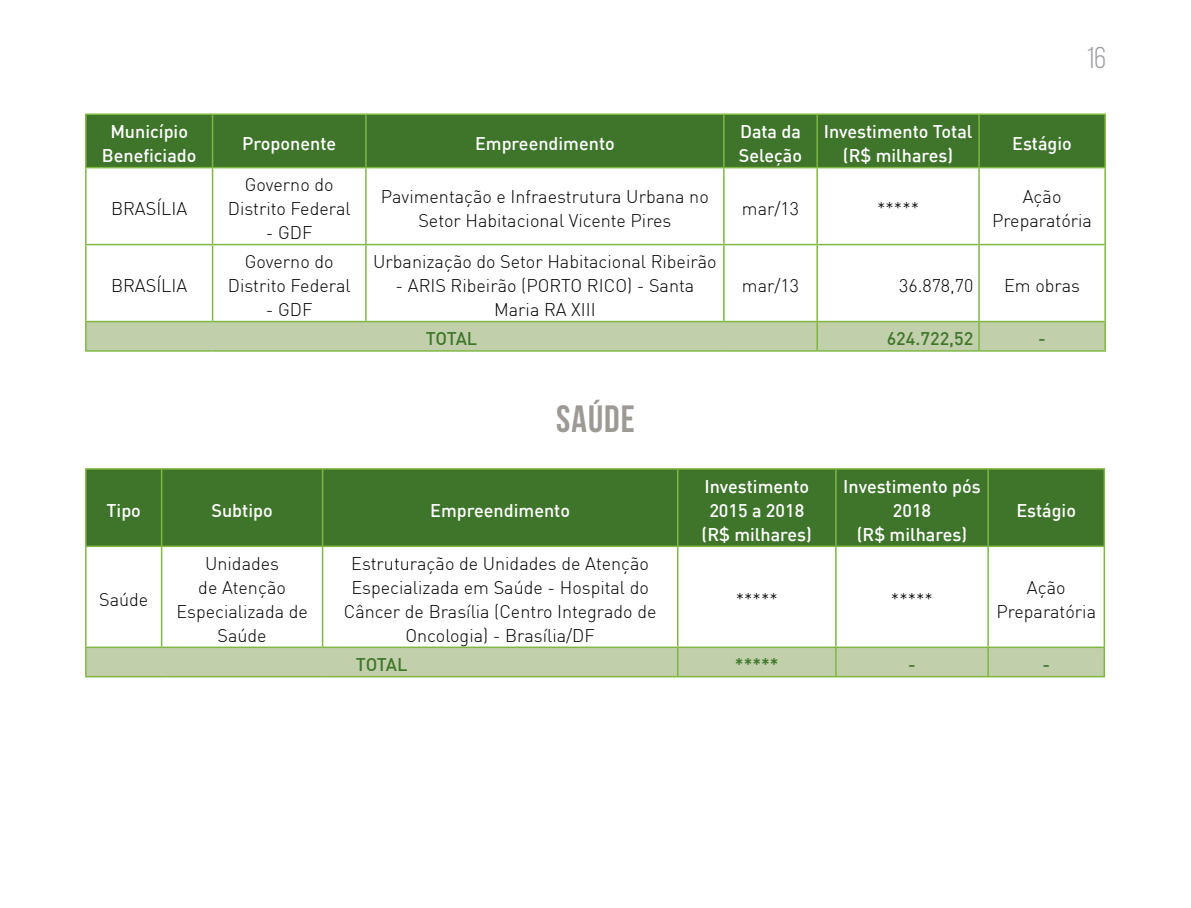
<style>
.page{position:relative;width:1191px;height:908px;background:#fff}
.page>*{position:absolute;margin:0;border:0;box-sizing:border-box;transform-origin:0 0}
.t1{font:700 38px "Bebas Neue";letter-spacing:.03em;color:#9d9a95}
.t2{font:30px "Bebas Neue";color:#9c9ba0}
.t3{font:300 18px/24px "DIN";color:#000;text-align:center}
.t4{font:500 18px/24px "DIN";color:#fff;text-align:center}
.t5{font:500 18px "DIN";color:#3f752b}
</style>
<div class="page">
<div style="left:87px;top:115px;width:1017px;height:52px;background:#3f752b"></div>
<hr style="left:212px;top:115px;width:1px;height:52px;background:#7fb742">
<hr style="left:365px;top:115px;width:2px;height:52px;background:#7fb742">
<hr style="left:723px;top:115px;width:1px;height:52px;background:#7fb742">
<hr style="left:816px;top:115px;width:2px;height:52px;background:#7fb742">
<hr style="left:978px;top:115px;width:1px;height:52px;background:#7fb742">
<hr style="left:212px;top:168px;width:1px;height:76px;background:#7fb742">
<hr style="left:365px;top:168px;width:2px;height:76px;background:#7fb742">
<hr style="left:723px;top:168px;width:1px;height:76px;background:#7fb742">
<hr style="left:816px;top:168px;width:2px;height:76px;background:#7fb742">
<hr style="left:978px;top:168px;width:1px;height:76px;background:#7fb742">
<hr style="left:85px;top:244px;width:127px;height:1px;background:#7fb742">
<hr style="left:212px;top:244px;width:154px;height:1px;background:#7fb742">
<hr style="left:212px;top:245px;width:1px;height:76px;background:#7fb742">
<hr style="left:366px;top:244px;width:358px;height:1px;background:#7fb742">
<hr style="left:365px;top:245px;width:2px;height:76px;background:#7fb742">
<hr style="left:724px;top:244px;width:93px;height:1px;background:#7fb742">
<hr style="left:723px;top:245px;width:1px;height:76px;background:#7fb742">
<hr style="left:817px;top:244px;width:162px;height:1px;background:#7fb742">
<hr style="left:816px;top:245px;width:2px;height:76px;background:#7fb742">
<hr style="left:979px;top:244px;width:127px;height:1px;background:#7fb742">
<hr style="left:978px;top:245px;width:1px;height:76px;background:#7fb742">
<div style="left:87px;top:322px;width:1017px;height:28px;background:#c1d0aa"></div>
<hr style="left:85px;top:113px;width:127px;height:2px;background:#7fb742">
<hr style="left:85px;top:115px;width:2px;height:52px;background:#7fb742">
<hr style="left:212px;top:113px;width:154px;height:2px;background:#7fb742">
<hr style="left:366px;top:113px;width:358px;height:2px;background:#7fb742">
<hr style="left:724px;top:113px;width:93px;height:2px;background:#7fb742">
<hr style="left:817px;top:113px;width:162px;height:2px;background:#7fb742">
<hr style="left:979px;top:113px;width:127px;height:2px;background:#7fb742">
<hr style="left:1104px;top:115px;width:2px;height:52px;background:#7fb742">
<hr style="left:85px;top:167px;width:127px;height:1px;background:#7fb742">
<hr style="left:212px;top:167px;width:154px;height:1px;background:#7fb742">
<hr style="left:366px;top:167px;width:358px;height:1px;background:#7fb742">
<hr style="left:724px;top:167px;width:93px;height:1px;background:#7fb742">
<hr style="left:817px;top:167px;width:162px;height:1px;background:#7fb742">
<hr style="left:979px;top:167px;width:127px;height:1px;background:#7fb742">
<hr style="left:1104px;top:322px;width:2px;height:28px;background:#7fb742">
<hr style="left:817px;top:350px;width:162px;height:1px;background:#7fb742">
<hr style="left:979px;top:350px;width:127px;height:1px;background:#7fb742">
<hr style="left:85px;top:168px;width:2px;height:76px;background:#7fb742">
<hr style="left:1104px;top:168px;width:2px;height:76px;background:#7fb742">
<hr style="left:85px;top:245px;width:2px;height:76px;background:#7fb742">
<hr style="left:1104px;top:245px;width:2px;height:76px;background:#7fb742">
<hr style="left:817px;top:321px;width:162px;height:1px;background:#7fb742">
<hr style="left:979px;top:321px;width:127px;height:1px;background:#7fb742">
<hr style="left:85px;top:321px;width:127px;height:1px;background:#7fb742">
<hr style="left:85px;top:322px;width:2px;height:28px;background:#7fb742">
<hr style="left:212px;top:321px;width:154px;height:1px;background:#7fb742">
<hr style="left:366px;top:321px;width:358px;height:1px;background:#7fb742">
<hr style="left:724px;top:321px;width:93px;height:1px;background:#7fb742">
<hr style="left:816px;top:322px;width:2px;height:28px;background:#7fb742">
<hr style="left:85px;top:350px;width:127px;height:1px;background:#7fb742">
<hr style="left:212px;top:350px;width:154px;height:1px;background:#7fb742">
<hr style="left:366px;top:350px;width:358px;height:1px;background:#7fb742">
<hr style="left:724px;top:350px;width:93px;height:1px;background:#7fb742">
<div style="left:87px;top:469px;width:1016px;height:76px;background:#3f752b"></div>
<hr style="left:161px;top:469px;width:1px;height:76px;background:#7fb742">
<hr style="left:322px;top:469px;width:1px;height:76px;background:#7fb742">
<hr style="left:677px;top:469px;width:1px;height:76px;background:#7fb742">
<hr style="left:835px;top:469px;width:1px;height:76px;background:#7fb742">
<hr style="left:987px;top:469px;width:2px;height:76px;background:#7fb742">
<hr style="left:161px;top:547px;width:1px;height:99px;background:#7fb742">
<hr style="left:322px;top:547px;width:1px;height:99px;background:#7fb742">
<hr style="left:677px;top:547px;width:1px;height:99px;background:#7fb742">
<hr style="left:835px;top:547px;width:1px;height:99px;background:#7fb742">
<hr style="left:987px;top:547px;width:2px;height:99px;background:#7fb742">
<hr style="left:85px;top:468px;width:77px;height:1px;background:#7fb742">
<hr style="left:85px;top:469px;width:2px;height:76px;background:#7fb742">
<hr style="left:162px;top:468px;width:160px;height:1px;background:#7fb742">
<hr style="left:322px;top:468px;width:355px;height:1px;background:#7fb742">
<hr style="left:677px;top:468px;width:159px;height:1px;background:#7fb742">
<hr style="left:836px;top:468px;width:152px;height:1px;background:#7fb742">
<hr style="left:988px;top:468px;width:117px;height:1px;background:#7fb742">
<hr style="left:1103px;top:469px;width:2px;height:76px;background:#7fb742">
<hr style="left:1103px;top:647px;width:2px;height:28px;background:#7fb742">
<hr style="left:677px;top:675px;width:159px;height:2px;background:#7fb742">
<hr style="left:836px;top:675px;width:152px;height:2px;background:#7fb742">
<hr style="left:988px;top:675px;width:117px;height:2px;background:#7fb742">
<hr style="left:85px;top:545px;width:77px;height:2px;background:#7fb742">
<hr style="left:85px;top:547px;width:2px;height:99px;background:#7fb742">
<hr style="left:162px;top:545px;width:160px;height:2px;background:#7fb742">
<hr style="left:322px;top:545px;width:355px;height:2px;background:#7fb742">
<hr style="left:677px;top:545px;width:159px;height:2px;background:#7fb742">
<hr style="left:836px;top:545px;width:152px;height:2px;background:#7fb742">
<hr style="left:988px;top:545px;width:117px;height:2px;background:#7fb742">
<hr style="left:1103px;top:547px;width:2px;height:99px;background:#7fb742">
<hr style="left:677px;top:646px;width:159px;height:1px;background:#7fb742">
<hr style="left:836px;top:646px;width:152px;height:1px;background:#7fb742">
<hr style="left:988px;top:646px;width:117px;height:1px;background:#7fb742">
<hr style="left:85px;top:646px;width:77px;height:1px;background:#7fb742">
<hr style="left:85px;top:647px;width:2px;height:28px;background:#7fb742">
<hr style="left:162px;top:646px;width:160px;height:1px;background:#7fb742">
<hr style="left:322px;top:646px;width:355px;height:1px;background:#7fb742">
<div style="left:86px;top:647px;width:1018px;height:29px;background:#c1d0aa"></div>
<hr style="left:85px;top:675px;width:77px;height:2px;background:#7fb742">
<hr style="left:162px;top:675px;width:160px;height:2px;background:#7fb742">
<hr style="left:322px;top:675px;width:355px;height:2px;background:#7fb742">
<p class="t4" style="left:102px;top:119px;width:96px">Município<br>Beneficiado</p>
<p class="t3" style="left:111px;top:196px;width:78px">BRASÍLIA</p>
<p class="t3" style="left:111px;top:273px;width:78px">BRASÍLIA</p>
<h2 class="t2" style="left:1086px;top:41px;width:21px">16</h2>
<p class="t4" style="left:242px;top:131px;width:95px">Proponente</p>
<p class="t4" style="left:475px;top:131px;width:141px">Empreendimento</p>
<p class="t4" style="left:739px;top:119px;width:65px;text-align:left">Data da<br>Seleção</p>
<p class="t4" style="left:823px;top:119px;width:150px">Investimento Total (R$ milhares)</p>
<p class="t4" style="left:1012px;top:131px;width:61px">Estágio</p>
<p class="t3" style="left:228px;top:172px;width:124px">Governo do<br>Distrito Federal</p>
<p class="t3" style="left:266px;top:220px;width:48px">- GDF</p>
<p class="t3" style="left:228px;top:249px;width:124px">Governo do<br>Distrito Federal</p>
<p class="t3" style="left:266px;top:297px;width:48px">- GDF</p>
<p class="t3" style="left:381px;top:184px;width:329px">Pavimentação e Infraestrutura Urbana no<br>Setor Habitacional Vicente Pires</p>
<p class="t3" style="left:742px;top:196px;width:59px">mar/13</p>
<p class="t3" style="left:877px;top:196px;width:44px">*****</p>
<p class="t3" style="left:992px;top:184px;width:101px">Ação<br>Preparatória</p>
<p class="t3" style="left:373px;top:249px;width:345px">Urbanização do Setor Habitacional Ribeirão</p>
<p class="t3" style="left:395px;top:273px;width:300px">- ARIS Ribeirão (PORTO RICO) - Santa<br>Maria RA XIII</p>
<p class="t3" style="left:742px;top:273px;width:59px">mar/13</p>
<p class="t3" style="left:899px;top:273px;width:76px">36.878,70</p>
<p class="t3" style="left:1004px;top:273px;width:77px">Em obras</p>
<p class="t5" style="left:426px;top:327px;width:21px">Total</p>
<p class="t5" style="left:886px;top:327px;width:88px">624.722,52</p>
<p class="t5" style="left:1038px;top:327px;width:9px">-</p>
<h1 class="t1" style="left:556px;top:397px;width:80px">Saúde</h1>
<p class="t4" style="left:106px;top:497px;width:36px">Tipo</p>
<p class="t4" style="left:211px;top:497px;width:63px">Subtipo</p>
<p class="t4" style="left:430px;top:497px;width:141px">Empreendimento</p>
<p class="t3" style="left:99px;top:586px;width:51px">Saúde</p>
<p class="t3" style="left:176px;top:550px;width:133px">Unidades<br>de Atenção<br>Especializada de<br>Saúde</p>
<p class="t3" style="left:344px;top:550px;width:314px">Estruturação de Unidades de Atenção Especializada em Saúde - Hospital do Câncer de Brasília (Centro Integrado de Oncologia) - Brasília/DF</p>
<p class="t4" style="left:701px;top:473px;width:112px">Investimento<br>2015 a 2018 (R$ milhares)</p>
<p class="t4" style="left:843px;top:473px;width:139px">Investimento pós<br>2018<br>(R$ milhares)</p>
<p class="t4" style="left:1016px;top:497px;width:61px">Estágio</p>
<p class="t3" style="left:736px;top:586px;width:44px">*****</p>
<p class="t3" style="left:891px;top:586px;width:44px">*****</p>
<p class="t3" style="left:996px;top:574px;width:101px">Ação<br>Preparatória</p>
<p class="t5" style="left:356px;top:652px;width:21px">Total</p>
<p class="t5" style="left:735px;top:652px;width:45px">*****</p>
<p class="t5" style="left:908px;top:652px;width:9px">-</p>
<p class="t5" style="left:1042px;top:652px;width:9px">-</p>
</div>
